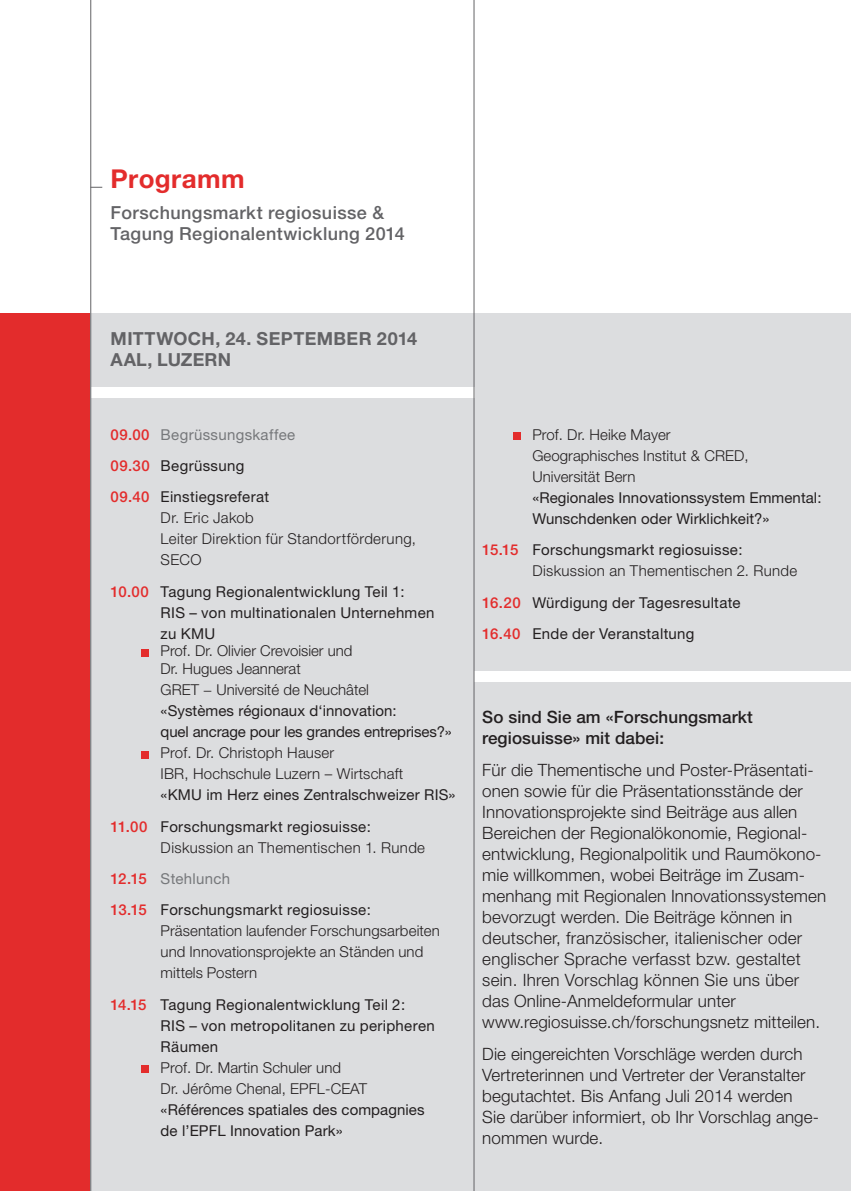
<style>
.page{position:relative;width:851px;height:1191px;background:#fff}
.page>*{position:absolute;margin:0;border:0;box-sizing:border-box;transform-origin:0 0}
.t1{font:700 26px "Helvetica Neue";letter-spacing:.015em;color:#e32c2c}
.t2{font:500 18px/21px "Helvetica Neue";letter-spacing:.02em;color:#636366}
.t3{font:700 18px/21px "Helvetica Neue";letter-spacing:.02em;color:#636366}
.t4{font:300 17px/21px "Helvetica Neue";letter-spacing:.005em;color:#231f20}
.t5{font:500 17px/21px "Helvetica Neue";letter-spacing:.005em;color:#231f20}
.t6{font:15px/21px "Helvetica Neue";letter-spacing:.015em;color:#231f20}
.t7{font:300 15px/21px "Helvetica Neue";letter-spacing:.005em;color:#231f20}
.t8{font:300 15px/31.4px "Helvetica Neue";letter-spacing:.025em;color:#231f20}
.t9{font:15px/21px "Helvetica Neue";letter-spacing:-.01em;color:#231f20}
.s1{font-weight:500;color:#e32c2c}
.s2{color:#76787b}
.s3{font-weight:400;color:#76787b}
.s4{font-weight:400}
</style>
<div class="page">
<div style="left:0;top:314px;width:91px;height:877px;background:#e32c2c"></div>
<div style="left:91px;top:314px;width:759px;height:877px;background:#dcdddf"></div>
<div style="left:513px;top:432px;width:7px;height:8px;background:#e32c2c"></div>
<div style="left:91px;top:387px;width:383px;height:11px;background:#fff"></div>
<div style="left:474px;top:670px;width:376px;height:11px;background:#fff"></div>
<div style="left:142px;top:649px;width:7px;height:7px;background:#e32c2c"></div>
<div style="left:142px;top:751px;width:7px;height:7px;background:#e32c2c"></div>
<div style="left:142px;top:1065px;width:7px;height:7px;background:#e32c2c"></div>
<hr style="left:90px;top:0;width:1px;height:1191px;background:#636366">
<hr style="left:473px;top:0;width:1px;height:1191px;background:#636366">
<h1 class="t1" style="left:111px;top:169px;width:136px">Programm</h1>
<p class="t2" style="left:111px;top:204px;width:296px">Forschungsmarkt regiosuisse &amp;<br>Tagung Regionalentwicklung 2014</p>
<p class="t3" style="left:111px;top:330px;width:308px">MITTWOCH, 24. SEPTEMBER 2014<br>AAL, LUZERN</p>
<p class="t6" style="left:111px;top:420px;width:186px;line-height:31.4px"><span class="s1">09.00</span> <span class="s2">Begrüssungskaffee<br></span><span class="s1">09.30</span> Begrüssung<br><span class="s1">09.40</span> Einstiegsreferat</p>
<p class="t7" style="left:161px;top:509px;width:257px">Dr. Eric Jakob<br>Leiter Direktion für Standortförderung,<br>SECO</p>
<p class="t6" style="left:161px;top:582px;width:275px;text-indent:-50px"><span class="s1">10.00</span> Tagung Regionalentwicklung Teil 1:<br>RIS – von multinationalen Unternehmen zu KMU</p>
<p class="t7" style="left:161px;top:644px;width:193px;line-height:17.6px">Prof. Dr. Olivier Crevoisier und<br>Dr. Hugues Jeannerat</p>
<p class="t7" style="left:161px;top:680px;width:210px">GRET − Université de Neuchâtel</p>
<p class="t9" style="left:161px;top:701px;width:292px">«Systèmes régionaux d‘innovation:<br>quel ancrage pour les grandes entreprises?»</p>
<p class="t7" style="left:161px;top:743px;width:244px">Prof. Dr. Christoph Hauser<br>IBR, Hochschule Luzern – Wirtschaft</p>
<p class="t6" style="left:111px;top:780px;width:346px;line-height:31.4px;text-indent:50px">«KMU im Herz eines Zentralschweizer RIS»<br><span class="s1">11.00</span> Forschungsmarkt regiosuisse:</p>
<p class="t8" style="left:111px;top:833px;width:316px;text-indent:50px">Diskussion an Thementischen 1. Runde<br><span class="s1">12.15</span> <span class="s3">Stehlunch<br></span><span class="s1">13.15</span> <span class="s4">Forschungsmarkt regiosuisse:</span></p>
<p class="t7" style="left:161px;top:922px;width:280px">Präsentation laufender Forschungsarbeiten und Innovationsprojekte an Ständen und mittels Postern</p>
<p class="t6" style="left:161px;top:995px;width:275px;text-indent:-50px"><span class="s1">14.15</span> Tagung Regionalentwicklung Teil 2:<br>RIS – von metropolitanen zu peripheren<br>Räumen</p>
<p class="t7" style="left:161px;top:1058px;width:208px">Prof. Dr. Martin Schuler und<br>Dr. Jérôme Chenal, EPFL-CEAT</p>
<p class="t6" style="left:161px;top:1100px;width:265px">«Références spatiales des compagnies de l’EPFL Innovation Park»</p>
<p class="t7" style="left:532px;top:425px;width:218px">Prof. Dr. Heike Mayer<br>Geographisches Institut &amp; CRED,<br>Universität Bern</p>
<p class="t6" style="left:532px;top:488px;width:290px">«Regionales Innovationssystem Emmental:<br>Wunschdenken oder Wirklichkeit?»</p>
<p class="t8" style="left:532px;top:541px;width:266px;line-height:21px;text-indent:-50px"><span class="s1">15.15</span> <span class="s4">Forschungsmarkt regiosuisse:<br></span>Diskussion an Thementischen 2. Runde</p>
<p class="t6" style="left:482px;top:588px;width:260px;line-height:31.6px"><span class="s1">16.20</span> Würdigung der Tagesresultate<br><span class="s1">16.40</span> Ende der Veranstaltung</p>
<p class="t5" style="left:482px;top:708px;width:272px">So sind Sie am «Forschungsmarkt regiosuisse» mit dabei:</p>
<p class="t4" style="left:482px;top:760px;width:345px">Für die Thementische und Poster-Präsentati&shy;onen sowie für die Präsentationsstände der Innovationsprojekte sind Beiträge aus allen Bereichen der Regionalökonomie, Regional&shy;entwicklung, Regionalpolitik und Raumöko no&shy;mie willkommen, wobei Beiträge im Zusam&shy;men hang mit Regionalen Innovationssystemen bevorzugt werden. Die Beiträge können in deutscher, französischer, italienischer oder englischer Sprache verfasst bzw. gestaltet sein. Ihren Vorschlag können Sie uns über das Online-Anmeldeformular unter www.regiosuisse.ch/forschungsnetz mitteilen.</p>
<p class="t4" style="left:482px;top:1045px;width:338px">Die eingereichten Vorschläge werden durch Vertreterinnen und Vertreter der Veranstalter begutachtet. Bis Anfang Juli 2014 werden Sie darüber informiert, ob Ihr Vorschlag ange&shy;nommen wurde.</p>
</div>
